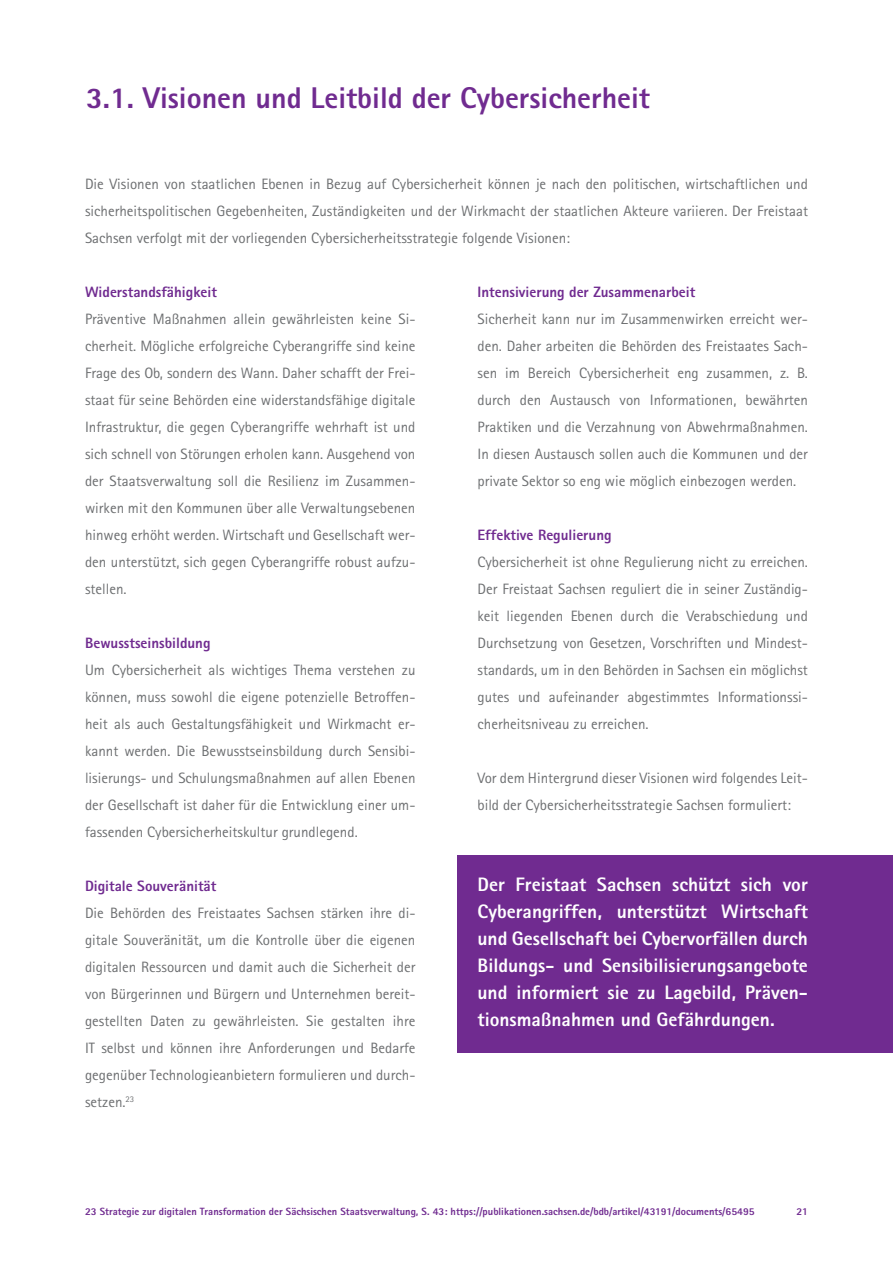
<style>
.page{position:relative;width:893px;height:1263px;background:#fff}
.page>*{position:absolute;margin:0;border:0;box-sizing:border-box;transform-origin:0 0}
.H4__Kapitel_1_1{font:800 30px "Rotis Sans Serif Std";color:#702b90}
.Fließtext{font:800 19.5px/27px "Rotis Sans Serif Std";color:#fff;text-align:justify}
.Fließtext-2{font:15px/27px "Rotis Sans Serif Std";color:#6d6f71;text-align:justify}
.Fließtext-3{font:800 15px "Rotis Sans Serif Std";color:#702b90}
.Quelle_Fließtext{font:800 10.5px "Rotis Sans Serif Std";color:#702b90}
</style>
<div class="page">
<div style="left:457px;top:856px;width:436px;height:197px;background:#702b90"></div>
<p class="H4__Kapitel_1_1" style="left:86px;top:78px;width:565px">3.1. Visionen und Leitbild der Cybersicherheit</p>
<p class="Fließtext-2" style="left:85px;top:170px;width:724px">Die Visionen von staatlichen Ebenen in Bezug auf Cybersicherheit können je nach den politischen, wirtschaftlichen und sicherheitspolitischen Gegebenheiten, Zuständigkeiten und der Wirkmacht der staatlichen Akteure variieren. Der Freistaat Sachsen verfolgt mit der vorliegenden Cybersicherheitsstrategie folgende Visionen:</p>
<p class="Fließtext-3" style="left:85px;top:282px;width:133px">Widerstandsfähigkeit</p>
<p class="Fließtext-2" style="left:85px;top:305px;width:332px">Präventive Maßnahmen allein gewährleisten keine Si&shy;cherheit. Mögliche erfolgreiche Cyberangriffe sind keine Frage des Ob, sondern des Wann. Daher schafft der Frei&shy;staat für seine Behörden eine widerstandsfähige digitale Infrastruktur, die gegen Cyberangriffe wehrhaft ist und sich schnell von Störungen erholen kann. Ausgehend von der Staatsverwaltung soll die Resilienz im Zusammen&shy;wirken mit den Kommunen über alle Verwaltungsebenen hinweg erhöht werden. Wirtschaft und Gesellschaft wer&shy;den unterstützt, sich gegen Cyberangriffe robust aufzu&shy;stellen.</p>
<p class="Fließtext-3" style="left:85px;top:633px;width:127px">Bewusstseinsbildung</p>
<p class="Fließtext-2" style="left:85px;top:656px;width:332px">Um Cybersicherheit als wichtiges Thema verstehen zu können, muss sowohl die eigene potenzielle Betroffen&shy;heit als auch Gestaltungsfähigkeit und Wirkmacht er&shy;kannt werden. Die Bewusstseinsbildung durch Sensibi&shy;lisierungs- und Schulungsmaßnahmen auf allen Ebenen der Gesellschaft ist daher für die Entwicklung einer um&shy;fassenden Cybersicherheitskultur grundlegend.</p>
<p class="Fließtext-3" style="left:85px;top:876px;width:133px">Digitale Souveränität</p>
<p class="Fließtext-2" style="left:85px;top:899px;width:332px">Die Behörden des Freistaates Sachsen stärken ihre di&shy;gitale Souveränität, um die Kontrolle über die eigenen digitalen Ressourcen und damit auch die Sicherheit der von Bürgerinnen und Bürgern und Unternehmen bereit&shy;gestellten Daten zu gewährleisten. Sie gestalten ihre IT selbst und können ihre Anforderungen und Bedarfe gegenüber Technologieanbietern formulieren und durch&shy;setzen.<sup>23</sup></p>
<p class="Fließtext-3" style="left:477px;top:282px;width:219px">Intensivierung der Zusammenarbeit</p>
<p class="Fließtext-2" style="left:477px;top:305px;width:332px">Sicherheit kann nur im Zusammenwirken erreicht wer&shy;den. Daher arbeiten die Behörden des Freistaates Sach&shy;sen im Bereich Cybersicherheit eng zusammen, z. B. durch den Austausch von Informationen, bewährten Praktiken und die Verzahnung von Abwehrmaßnahmen.<br>In diesen Austausch sollen auch die Kommunen und der private Sektor so eng wie möglich einbezogen werden.</p>
<p class="Fließtext-3" style="left:477px;top:525px;width:136px">Effektive Regulierung</p>
<p class="Fließtext-2" style="left:477px;top:548px;width:332px">Cybersicherheit ist ohne Regulierung nicht zu erreichen.<br>Der Freistaat Sachsen reguliert die in seiner Zuständig&shy;keit liegenden Ebenen durch die Verabschiedung und Durchsetzung von Gesetzen, Vorschriften und Mindest&shy;standards, um in den Behörden in Sachsen ein möglichst gutes und aufeinander abgestimmtes Informationssi&shy;cherheitsniveau zu erreichen.</p>
<p class="Fließtext-2" style="left:477px;top:764px;width:332px">Vor dem Hintergrund dieser Visionen wird folgendes Leit&shy;bild der Cybersicherheitsstrategie Sachsen formuliert:</p>
<p class="Fließtext" style="left:477px;top:871px;width:332px">Der Freistaat Sachsen schützt sich vor Cyberangriffen, unterstützt Wirtschaft und Gesellschaft bei Cybervorfällen durch Bildungs- und Sensibilisierungsangebote und informiert sie zu Lagebild, Präven&shy;tionsmaßnahmen und Gefährdungen.</p>
<p class="Quelle_Fließtext" style="left:85px;top:1205px;width:671px">23 Strategie zur digitalen Transformation der Sächsischen Staatsverwaltung, S. 43: https://publikationen.sachsen.de/bdb/artikel/43191/documents/65495</p>
<p class="Quelle_Fließtext" style="left:797px;top:1205px;width:13px">21</p>
</div>
